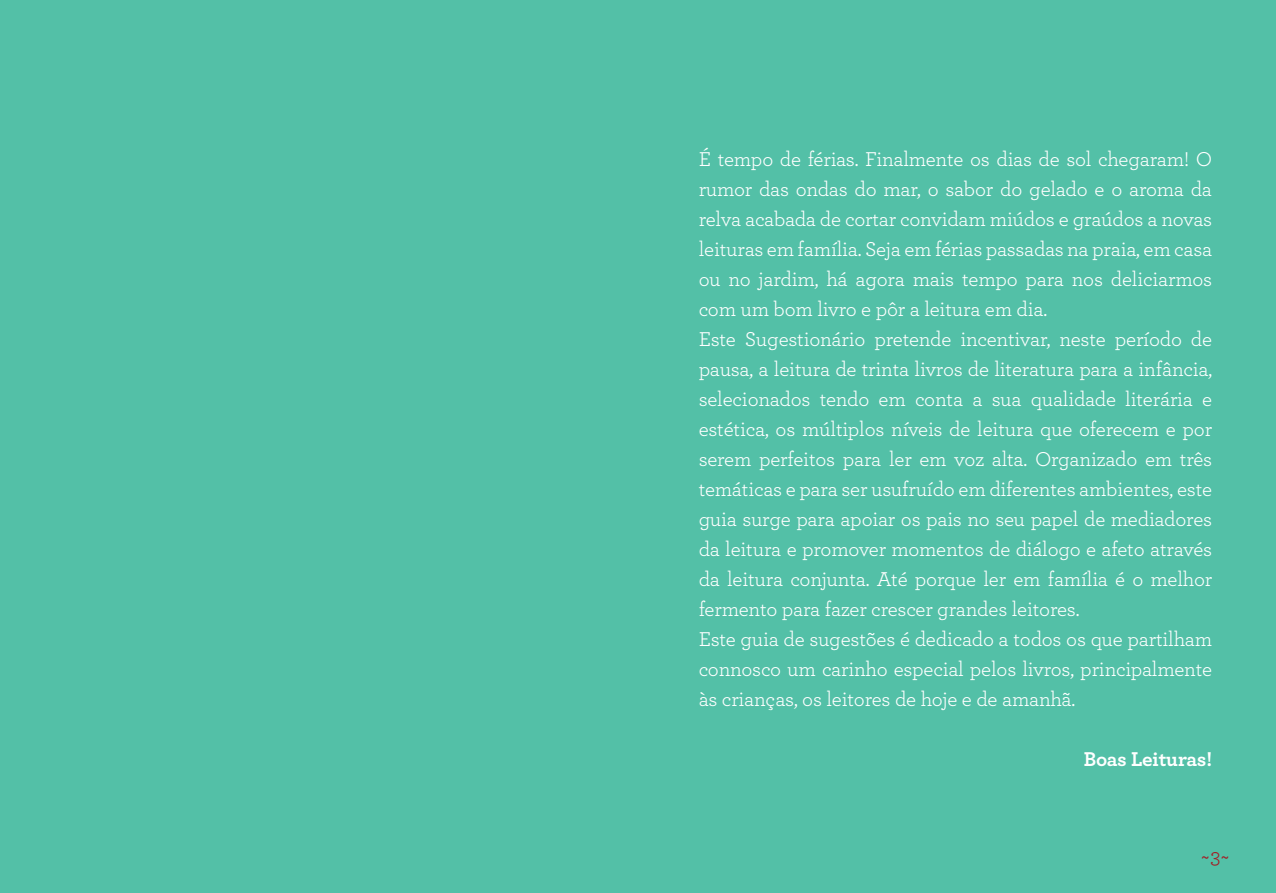
<style>
.page{position:relative;width:1276px;height:893px;background:#53c0a7}
.page>*{position:absolute;margin:0;border:0;box-sizing:border-box;transform-origin:0 0}
.t1{font:21.6px "Archer";color:#a31d24}
.t2{font:21px/30px "Archer";letter-spacing:-.02em;color:#fff;text-align:justify}
.t3{font:700 21px "Archer";letter-spacing:-.015em;color:#fff}
</style>
<div class="page">
<p class="t2" style="left:698px;top:143px;width:515px">É tempo de férias. Finalmente os dias de sol chegaram! O rumor das ondas do mar, o sabor do gelado e o aroma da relva acabada de cortar convidam miúdos e graúdos a novas leituras em família. Seja em férias passadas na praia, em casa ou no jardim, há agora mais tempo para nos deliciarmos com um bom livro e pôr a leitura em dia.</p>
<p class="t2" style="left:698px;top:323px;width:515px">Este Sugestionário pretende incentivar, neste período de pausa, a leitura de trinta livros de literatura para a infância, selecionados tendo em conta a sua qualidade literária e estética, os múltiplos níveis de leitura que oferecem e por serem perfeitos para ler em voz alta. Organizado em três temáticas e para ser usufruído em diferentes ambientes, este guia surge para apoiar os pais no seu papel de mediadores da leitura e promover momentos de diálogo e afeto através da leitura conjunta. Até porque ler em família é o melhor fermento para fazer crescer grandes leitores.</p>
<p class="t2" style="left:698px;top:623px;width:515px">Este guia de sugestões é dedicado a todos os que partilham connosco um carinho especial pelos livros, principalmente às crianças, os leitores de hoje e de amanhã.</p>
<p class="t3" style="left:1083px;top:742px;width:130px">Boas Leituras!</p>
<p class="t1" style="left:1201px;top:840px;width:30px">~3~</p>
</div>
